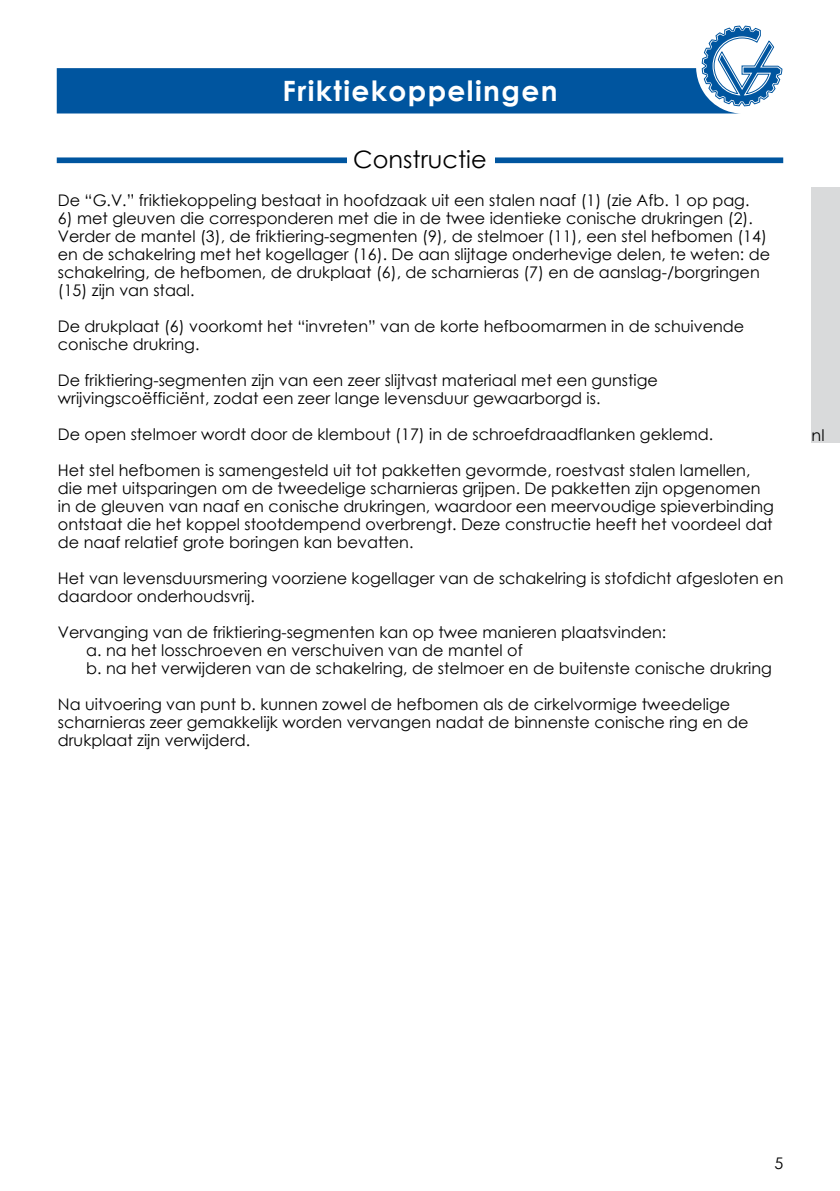
<style>
.page{position:relative;width:840px;height:1191px;background:#fff}
.page>*{position:absolute;margin:0;border:0;box-sizing:border-box;transform-origin:0 0}
.t1{font:700 28px "Century Gothic";letter-spacing:.05em;color:#fff}
.t2{font:24px "Century Gothic";color:#000}
.t3{font:16px/18px "Century Gothic";color:#000}
</style>
<div class="page">
<svg style="left:57px;top:26px;width:725px;height:87px"></svg>
<div style="left:57px;top:157px;width:725px;height:6px;background:#00559f"></div>
<div style="left:347px;top:150px;width:147px;height:20px;background:#fff"></div>
<div style="left:811px;top:187px;width:28px;height:255px;background:#d9dadb"></div>
<h1 class="t1" style="left:282px;top:69px;width:276px">Friktiekoppelingen</h1>
<h2 class="t2" style="left:353px;top:145px;width:135px">Constructie</h2>
<p class="t3" style="left:58px;top:191px;width:692px">De “G.V.” friktiekoppeling bestaat in hoofdzaak uit een stalen naaf (1) (zie Afb. 1 op pag.</p>
<p class="t3" style="left:58px;top:209px;width:713px">6) met gleuven die corresponderen met die in de twee identieke conische drukringen (2).<br>Verder de mantel (3), de friktiering-segmenten (9), de stelmoer (11), een stel hefbomen (14) en de schakelring met het kogellager (16). De aan slijtage onderhevige delen, te weten: de schakelring, de hefbomen, de drukplaat (6), de scharnieras (7) en de aanslag-/borgringen (15) zijn van staal.</p>
<p class="t3" style="left:58px;top:317px;width:687px">De drukplaat (6) voorkomt het “invreten” van de korte hefboomarmen in de schuivende conische drukring.</p>
<p class="t3" style="left:58px;top:371px;width:601px">De friktiering-segmenten zijn van een zeer slijtvast materiaal met een gunstige wrijvingscoëfficiënt, zodat een zeer lange levensduur gewaarborgd is.</p>
<p class="t3" style="left:58px;top:425px;width:656px">De open stelmoer wordt door de klembout (17) in de schroefdraadflanken geklemd.</p>
<p class="t3" style="left:58px;top:461px;width:717px">Het stel hefbomen is samengesteld uit tot pakketten gevormde, roestvast stalen lamellen, die met uitsparingen om de tweedelige scharnieras grijpen. De pakketten zijn opgenomen in de gleuven van naaf en conische drukringen, waardoor een meervoudige spieverbinding ontstaat die het koppel stootdempend overbrengt. Deze constructie heeft het voordeel dat de naaf relatief grote boringen kan bevatten.</p>
<p class="t3" style="left:58px;top:569px;width:726px">Het van levensduursmering voorziene kogellager van de schakelring is stofdicht afgesloten en daardoor onderhoudsvrij.</p>
<p class="t3" style="left:86px;top:623px;width:686px;text-indent:-28px">Vervanging van de friktiering-segmenten kan op twee manieren plaatsvinden:<br>a. na het losschroeven en verschuiven van de mantel of<br>b. na het verwijderen van de schakelring, de stelmoer en de buitenste conische drukring</p>
<p class="t3" style="left:58px;top:695px;width:691px">Na uitvoering van punt b. kunnen zowel de hefbomen als de cirkelvormige tweedelige scharnieras zeer gemakkelijk worden vervangen nadat de binnenste conische ring en de drukplaat zijn verwijderd.</p>
<p class="t3" style="left:811px;top:426px;width:14px">nl</p>
<p class="t3" style="left:773px;top:1154px;width:10px">5</p>
</div>
